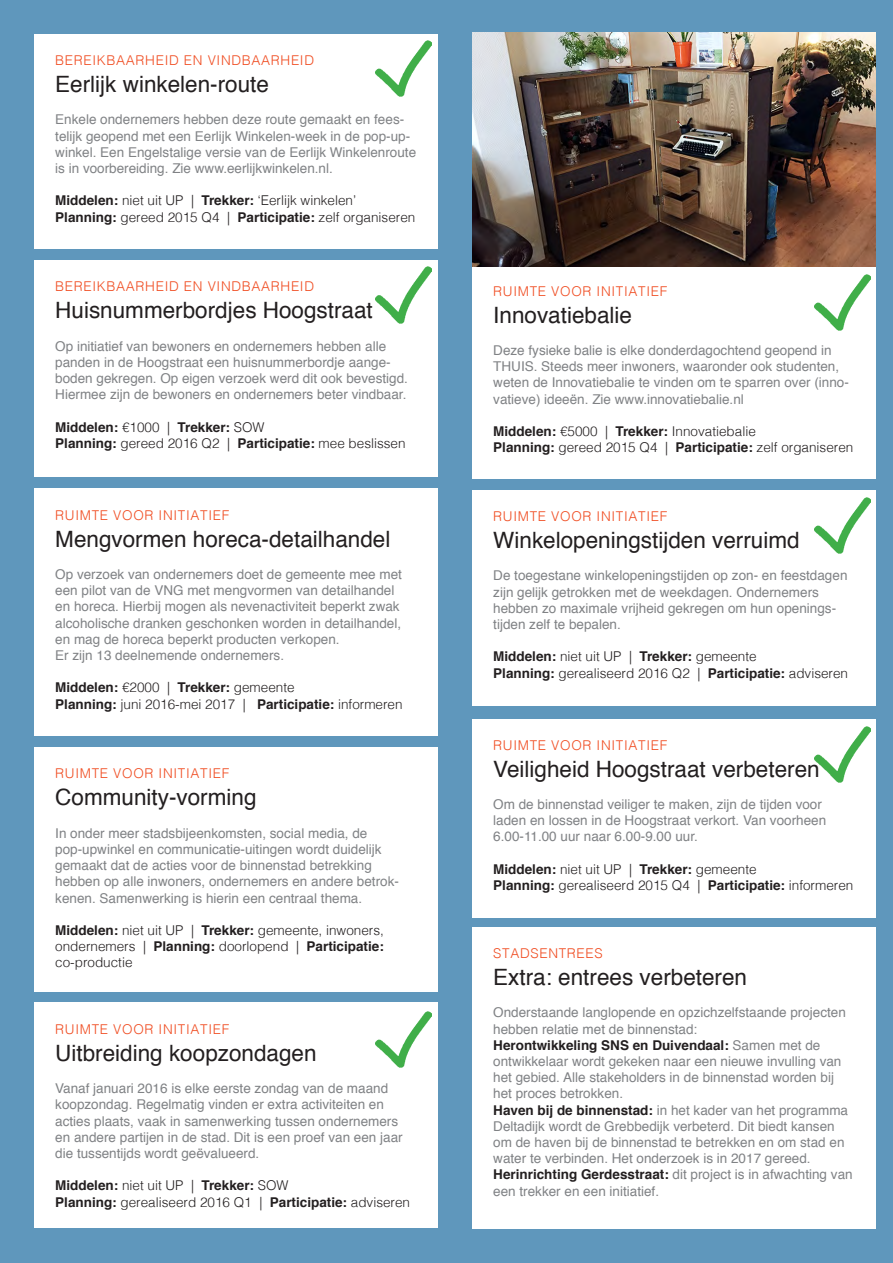
<style>
.page{position:relative;width:893px;height:1263px;background:#5f97bc}
.page>*{position:absolute;margin:0;border:0;box-sizing:border-box;transform-origin:0 0}
.t1{font:22.5px "Helvetica";color:#231f20}
.t2{font:13.5px/16.2px "Helvetica";color:#808285}
.t3{font:300 13.5px/16.2px "Helvetica";color:#231f20}
.t4{font:300 13.5px "Helvetica";letter-spacing:.05em;color:#f04d22}
.t5{font:700 13.5px/16.2px "Helvetica";color:#231f20}
.s1{font-weight:700}
.s2{font-weight:300}
.s3{font-weight:700;color:#231f20}
</style>
<div class="page">
<div style="left:34px;top:747px;width:404px;height:245px;background:#fff"></div>
<div style="left:472px;top:265px;width:404px;height:213px;background:#fff"></div>
<div style="left:34px;top:260px;width:404px;height:217px;background:#fff"></div>
<div style="left:34px;top:34px;width:404px;height:215px;background:#fff"></div>
<div style="left:472px;top:719px;width:404px;height:198px;background:#fff"></div>
<div style="left:34px;top:489px;width:404px;height:247px;background:#fff"></div>
<div style="left:472px;top:490px;width:404px;height:216px;background:#fff"></div>
<div style="left:34px;top:1003px;width:404px;height:225px;background:#fff"></div>
<img style="left:472px;top:33px;width:404px;height:234px">
<div style="left:472px;top:927px;width:404px;height:302px;background:#fff"></div>
<img style="left:375px;top:40px;width:57px;height:57px">
<img style="left:375px;top:267px;width:57px;height:56px">
<img style="left:814px;top:274px;width:57px;height:57px">
<img style="left:375px;top:1011px;width:57px;height:56px">
<img style="left:814px;top:726px;width:57px;height:56px">
<img style="left:814px;top:497px;width:57px;height:57px">
<p class="t4" style="left:55px;top:49px;width:260px">BEREIKBAARHEID EN VINDBAARHEID</p>
<h1 class="t1" style="left:55px;top:67px;width:215px">Eerlijk winkelen-route</h1>
<p class="t2" style="left:55px;top:112px;width:362px">Enkele ondernemers hebben deze route gemaakt en fees&shy;telijk geopend met een Eerlijk Winkelen-week in de pop-up&shy;winkel. Een Engelstalige versie van de Eerlijk Winkelenroute is in voorbereiding. Zie www.eerlijkwinkelen.nl.</p>
<p class="t3" style="left:55px;top:192px;width:362px"><span class="s1">Middelen:</span> niet uit UP | <span class="s1">Trekker:</span> ‘Eerlijk winkelen’<br><span class="s1">Planning:</span> gereed 2015 Q4 | <span class="s1">Participatie:</span> zelf organiseren</p>
<p class="t4" style="left:55px;top:275px;width:260px">BEREIKBAARHEID EN VINDBAARHEID</p>
<h1 class="t1" style="left:55px;top:293px;width:319px">Huisnummerbordjes Hoogstraat</h1>
<p class="t2" style="left:55px;top:338px;width:354px">Op initiatief van bewoners en ondernemers hebben alle panden in de Hoogstraat een huisnummerbordje aange&shy;boden gekregen. Op eigen verzoek werd dit ook bevestigd.<br>Hiermee zijn de bewoners en ondernemers beter vindbaar.</p>
<p class="t5" style="left:55px;top:419px;width:352px">Middelen: <span class="s2">€1000 |</span> Trekker: <span class="s2">SOW<br></span>Planning: <span class="s2">gereed 2016 Q2 |</span> Participatie: <span class="s2">mee beslissen</span></p>
<p class="t4" style="left:55px;top:503px;width:175px">RUIMTE VOOR INITIATIEF</p>
<h1 class="t1" style="left:55px;top:521px;width:337px">Mengvormen horeca-detailhandel</h1>
<p class="t2" style="left:55px;top:567px;width:348px">Op verzoek van ondernemers doet de gemeente mee met een pilot van de VNG met mengvormen van detailhandel en horeca. Hierbij mogen als nevenactiviteit beperkt zwak alcoholische dranken geschonken worden in detailhandel, en mag de horeca beperkt producten verkopen.<br>Er zijn 13 deelnemende ondernemers.</p>
<p class="t3" style="left:55px;top:679px;width:349px"><span class="s1">Middelen:</span> €2000 | <span class="s1">Trekker:</span> gemeente<br><span class="s1">Planning:</span> juni 2016-mei 2017 | <span class="s1">Participatie:</span> informeren</p>
<p class="t4" style="left:55px;top:762px;width:175px">RUIMTE VOOR INITIATIEF</p>
<h1 class="t1" style="left:55px;top:780px;width:203px">Community-vorming</h1>
<p class="t2" style="left:55px;top:825px;width:345px">In onder meer stadsbijeenkomsten, social media, de pop-upwinkel en communicatie-uitingen wordt duidelijk gemaakt dat de acties voor de binnenstad betrekking hebben op alle inwoners, ondernemers en andere betrok&shy;kenen. Samenwerking is hierin een centraal thema.</p>
<p class="t3" style="left:55px;top:921px;width:330px;text-align:justify"><span class="s1">Middelen:</span> niet uit UP | <span class="s1">Trekker:</span> gemeente, inwoners, ondernemers | <span class="s1">Planning:</span> doorlopend | <span class="s1">Participatie: </span>co-productie</p>
<p class="t4" style="left:55px;top:1017px;width:175px">RUIMTE VOOR INITIATIEF</p>
<h1 class="t1" style="left:55px;top:1035px;width:263px">Uitbreiding koopzondagen</h1>
<p class="t2" style="left:55px;top:1081px;width:349px">Vanaf januari 2016 is elke eerste zondag van de maand koopzondag. Regelmatig vinden er extra activiteiten en acties plaats, vaak in samenwerking tussen ondernemers en andere partijen in de stad. Dit is een proef van een jaar die tussentijds wordt geëvalueerd.</p>
<p class="t3" style="left:55px;top:1176px;width:356px"><span class="s1">Middelen:</span> niet uit UP | <span class="s1">Trekker:</span> SOW<br><span class="s1">Planning:</span> gerealiseerd 2016 Q1 | <span class="s1">Participatie:</span> adviseren</p>
<p class="t4" style="left:493px;top:279px;width:175px">RUIMTE VOOR INITIATIEF</p>
<h1 class="t1" style="left:493px;top:297px;width:140px">Innovatiebalie</h1>
<p class="t2" style="left:493px;top:343px;width:357px">Deze fysieke balie is elke donderdagochtend geopend in THUIS. Steeds meer inwoners, waaronder ook studenten, weten de Innovatiebalie te vinden om te sparren over (inno&shy;vatieve) ideeën. Zie www.innovatiebalie.nl</p>
<p class="t3" style="left:493px;top:422px;width:362px"><span class="s1">Middelen:</span> €5000 | <span class="s1">Trekker:</span> Innovatiebalie<br><span class="s1">Planning:</span> gereed 2015 Q4 | <span class="s1">Participatie:</span> zelf organiseren</p>
<p class="t4" style="left:493px;top:505px;width:175px">RUIMTE VOOR INITIATIEF</p>
<h1 class="t1" style="left:493px;top:523px;width:308px">Winkelopeningstijden verruimd</h1>
<p class="t2" style="left:493px;top:568px;width:356px">De toegestane winkelopeningstijden op zon- en feestdagen zijn gelijk getrokken met de weekdagen. Ondernemers hebben zo maximale vrijheid gekregen om hun openings&shy;tijden zelf te bepalen.</p>
<p class="t3" style="left:493px;top:648px;width:356px"><span class="s1">Middelen:</span> niet uit UP | <span class="s1">Trekker:</span> gemeente<br><span class="s1">Planning:</span> gerealiseerd 2016 Q2 | <span class="s1">Participatie:</span> adviseren</p>
<p class="t4" style="left:493px;top:733px;width:175px">RUIMTE VOOR INITIATIEF</p>
<h1 class="t1" style="left:493px;top:751px;width:328px">Veiligheid Hoogstraat verbeteren</h1>
<p class="t2" style="left:493px;top:797px;width:334px">Om de binnenstad veiliger te maken, zijn de tijden voor laden en lossen in de Hoogstraat verkort. Van voorheen<br>6.00-11.00 uur naar 6.00-9.00 uur.</p>
<p class="t3" style="left:493px;top:860px;width:362px"><span class="s1">Middelen:</span> niet uit UP | <span class="s1">Trekker:</span> gemeente<br><span class="s1">Planning:</span> gerealiseerd 2015 Q4 | <span class="s1">Participatie:</span> informeren</p>
<p class="t4" style="left:493px;top:942px;width:111px">STADSENTREES</p>
<h1 class="t1" style="left:493px;top:960px;width:255px">Extra: entrees verbeteren</h1>
<p class="t2" style="left:493px;top:1005px;width:361px">Onderstaande langlopende en opzichzelfstaande projecten hebben relatie met de binnenstad:<br><span class="s3">Herontwikkeling SNS en Duivendaal:</span> Samen met de ontwikkelaar wordt gekeken naar een nieuwe invulling van het gebied. Alle stakeholders in de binnenstad worden bij het proces betrokken.<br><span class="s3">Haven bij de binnenstad:</span> in het kader van het programma Deltadijk wordt de Grebbedijk verbeterd. Dit biedt kansen om de haven bij de binnenstad te betrekken en om stad en water te verbinden. Het onderzoek is in 2017 gereed.<br><span class="s3">Herinrichting Gerdesstraat:</span> dit project is in afwachting van een trekker en een initiatief.</p>
</div>
